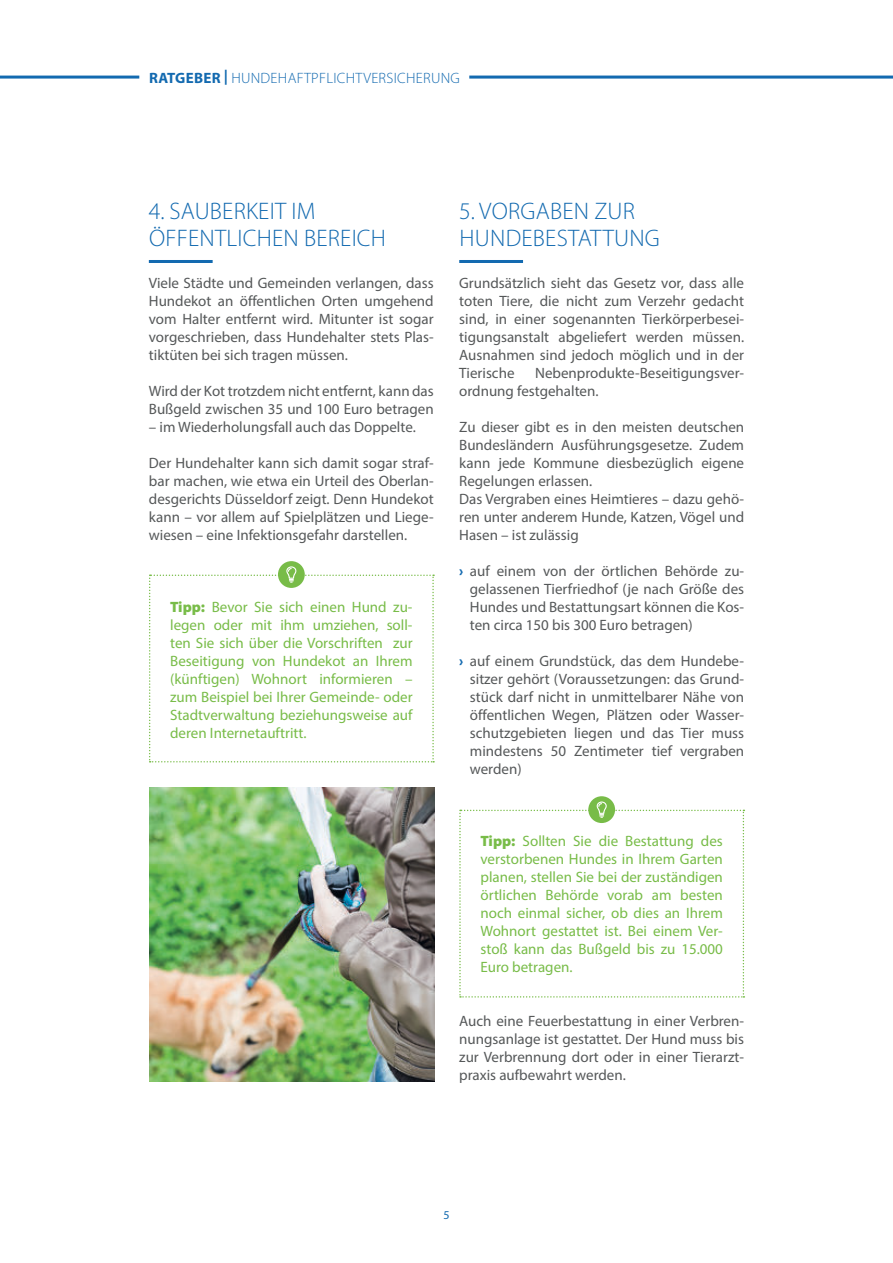
<style>
.page{position:relative;width:893px;height:1263px;background:#fff}
.page>*{position:absolute;margin:0;border:0;box-sizing:border-box;transform-origin:0 0}
.t1{font:300 24px/27px "Myriad Pro";letter-spacing:.01em;color:#136ab0}
.t2{font:15px/18px "Myriad Pro";color:#555859;text-align:justify}
.t3{font:15px/18px "Myriad Pro";color:#78bc48;text-align:justify}
.t4{font:300 15px "Myriad Pro";letter-spacing:.02em;color:#136ab0}
.t5{font:12px "Myriad Pro";color:#136ab0}
.s1{font-weight:700}
.s2{font-weight:900;color:#136ab0}
.s3{font-weight:900}
</style>
<div class="page">
<hr style="left:0;top:76px;width:139px;height:3px;background:#136ab0">
<hr style="left:469px;top:76px;width:424px;height:3px;background:#136ab0">
<hr style="left:149px;top:260px;width:64px;height:3px;background:#136ab0">
<hr style="left:459px;top:260px;width:64px;height:3px;background:#136ab0">
<svg style="left:278px;top:561px;width:27px;height:27px"></svg>
<svg style="left:149px;top:567px;width:285px;height:195px"></svg>
<svg style="left:588px;top:796px;width:27px;height:27px"></svg>
<svg style="left:459px;top:802px;width:285px;height:196px"></svg>
<img style="left:149px;top:788px;width:285px;height:293px">
<p class="t4" style="left:149px;top:71px;width:312px"><span class="s1">RATGEBER |</span> HUNDEHAFTPFLICHTVERSICHERUNG</p>
<h1 class="t1" style="left:149px;top:199px;width:239px">4. SAUBERKEIT IM<br>ÖFFENTLICHEN BEREICH</h1>
<h1 class="t1" style="left:459px;top:199px;width:202px">5. VORGABEN ZUR<br>HUNDEBESTATTUNG</h1>
<p class="t2" style="left:149px;top:274px;width:286px">Viele Städte und Gemeinden verlangen, dass Hundekot an öffentlichen Orten umgehend vom Halter entfernt wird. Mitunter ist sogar vorgeschrieben, dass Hundehalter stets Plas&shy;tiktüten bei sich tragen müssen.</p>
<p class="t2" style="left:149px;top:382px;width:286px">Wird der Kot trotzdem nicht entfernt, kann das<br>Bußgeld zwischen 35 und 100 Euro betragen</p>
<p class="t2" style="left:149px;top:418px;width:268px">– im Wiederholungsfall auch das Doppelte.</p>
<p class="t2" style="left:149px;top:454px;width:286px">Der Hundehalter kann sich damit sogar straf&shy;bar machen, wie etwa ein Urteil des Oberlan&shy;desgerichts Düsseldorf zeigt. Denn Hundekot kann – vor allem auf Spielplätzen und Liege&shy;wiesen – eine Infektionsgefahr darstellen.</p>
<p class="t2" style="left:459px;top:274px;width:286px">Grundsätzlich sieht das Gesetz vor, dass alle toten Tiere, die nicht zum Verzehr gedacht sind, in einer sogenannten Tierkörperbesei&shy;tigungsanstalt abgeliefert werden müssen.<br>Ausnahmen sind jedoch möglich und in der Tierische</p>
<p class="t2" style="left:459px;top:364px;width:286px;text-indent:76px">Nebenprodukte-Beseitigungsver&shy;ordnung festgehalten.</p>
<p class="t2" style="left:459px;top:418px;width:286px;text-align:left">Zu dieser gibt es in den meisten deutschen Bundesländern Ausführungsgesetze. Zudem kann jede Kommune diesbezüglich eigene Regelungen erlassen.<br>Das Vergraben eines Heimtieres – dazu gehö&shy;ren unter anderem Hunde, Katzen, Vögel und Hasen – ist zulässig</p>
<p class="t2" style="left:470px;top:562px;width:276px;text-indent:-11px"><span class="s2">›</span> auf einem von der örtlichen Behörde zu&shy;gelassenen Tierfriedhof (je nach Größe des Hundes und Bestattungsart können die Kos&shy;ten circa 150 bis 300 Euro betragen)</p>
<p class="t2" style="left:470px;top:652px;width:276px;text-indent:-11px"><span class="s2">›</span> auf einem Grundstück, das dem Hundebe&shy;sitzer gehört (Voraussetzungen: das Grund&shy;stück darf nicht in unmittelbarer Nähe von öffentlichen Wegen, Plätzen oder Wasser&shy;schutzgebieten liegen und das Tier muss mindestens 50 Zentimeter tief vergraben werden)</p>
<p class="t3" style="left:170px;top:598px;width:244px"><span class="s3">Tipp:</span> Bevor Sie sich einen Hund zu&shy;legen oder mit ihm umziehen, soll&shy;ten Sie sich über die Vorschriften zur Beseitigung von Hundekot an Ihrem (künftigen) Wohnort informieren – zum Beispiel bei Ihrer Gemeinde- oder Stadtverwaltung beziehungsweise auf deren Internetauftritt.</p>
<p class="t3" style="left:480px;top:832px;width:244px"><span class="s3">Tipp:</span> Sollten Sie die Bestattung des verstorbenen Hundes in Ihrem Garten planen, stellen Sie bei der zuständigen örtlichen Behörde vorab am besten noch einmal sicher, ob dies an Ihrem Wohnort gestattet ist. Bei einem Ver&shy;stoß kann das Bußgeld bis zu 15.000<br>Euro betragen.</p>
<p class="t2" style="left:459px;top:1012px;width:286px">Auch eine Feuerbestattung in einer Verbren&shy;nungsanlage ist gestattet. Der Hund muss bis zur Verbrennung dort oder in einer Tierarzt&shy;praxis aufbewahrt werden.</p>
<p class="t5" style="left:443px;top:1209px;width:8px">5</p>
</div>
